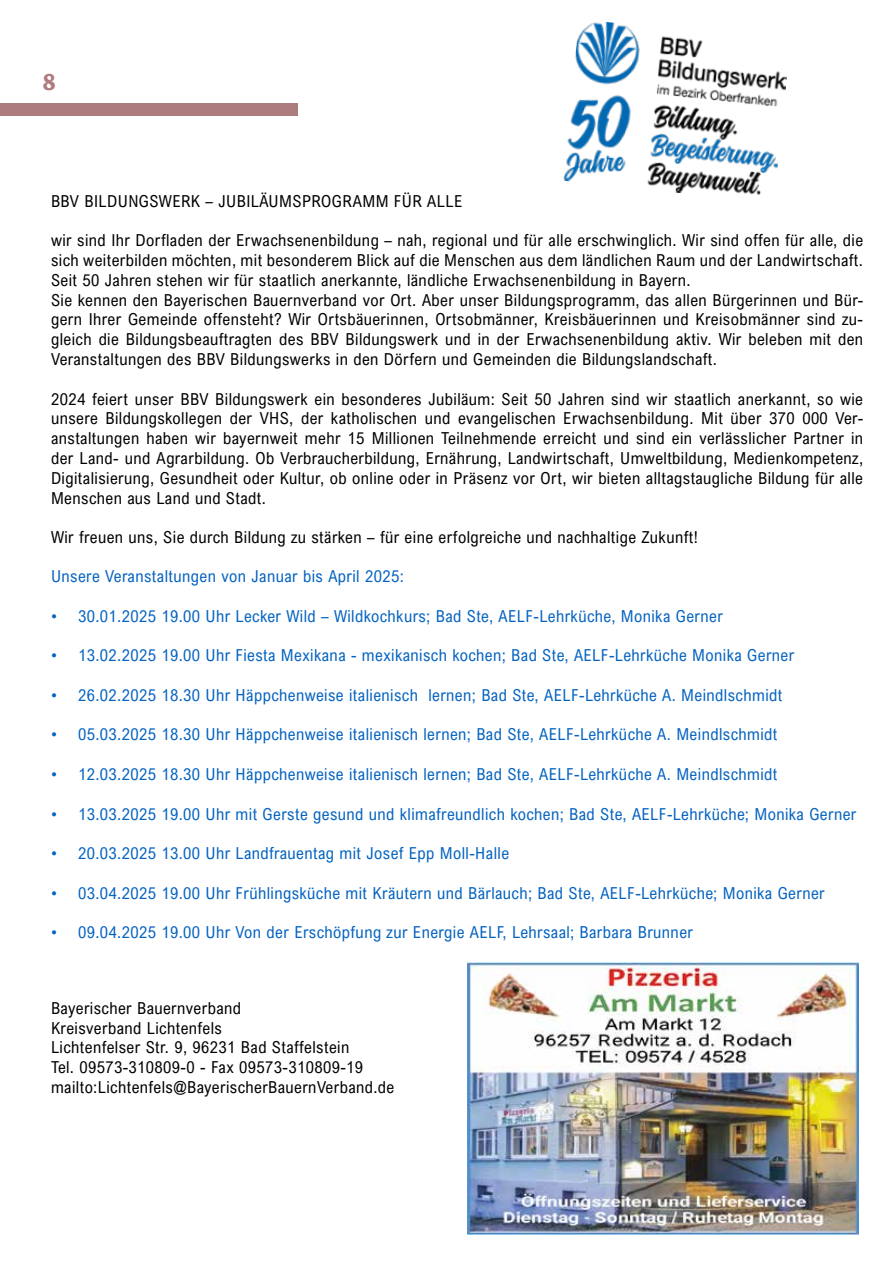
<style>
.page{position:relative;width:893px;height:1263px;background:#fff}
.page>*{position:absolute;margin:0;border:0;box-sizing:border-box;transform-origin:0 0}
.t1{font:700 27px "Cronos Pro";color:#ad7c7e}
.t2{font:16.5px/19.8px "Arial Nova Cond";letter-spacing:.025em;color:#000}
.t3{font:16.5px "Arial Nova Cond";letter-spacing:.025em;color:#0563c1}
.s1{font-family:"Arial Nova";font-weight:300}
</style>
<div class="page">
<div style="left:0;top:103px;width:298px;height:13px;background:#ad7c7e"></div>
<img style="left:468px;top:962px;width:391px;height:272px">
<img style="left:563px;top:22px;width:224px;height:173px">
<h1 class="t1" style="left:43px;top:66px;width:15px">8</h1>
<p class="t2" style="left:51px;top:191px;width:413px">BBV BILDUNGSWERK – JUBILÄUMSPROGRAMM FÜR ALLE</p>
<p class="t2" style="left:51px;top:230px;width:814px">wir sind Ihr Dorfladen der Erwachsenenbildung – nah, regional und für alle erschwinglich. Wir sind offen für alle, die sich weiterbilden möchten, mit besonderem Blick auf die Menschen aus dem ländlichen Raum und der Landwirtschaft.<br>Seit 50 Jahren stehen wir für staatlich anerkannte, ländliche Erwachsenenbildung in Bayern.<br>Sie kennen den Bayerischen Bauernverband vor Ort. Aber unser Bildungsprogramm, das allen Bürgerinnen und Bür&shy;gern Ihrer Gemeinde offensteht? Wir Ortsbäuerinnen, Ortsobmänner, Kreisbäuerinnen und Kreisobmänner sind zu&shy;gleich die Bildungsbeauftragten des BBV Bildungswerk und in der Erwachsenenbildung aktiv. Wir beleben mit den Veranstaltungen des BBV Bildungswerks in den Dörfern und Gemeinden die Bildungslandschaft.</p>
<p class="t2" style="left:51px;top:389px;width:814px;text-align:justify">2024 feiert unser BBV Bildungswerk ein besonderes Jubiläum: Seit 50 Jahren sind wir staatlich anerkannt, so wie unsere Bildungskollegen der VHS, der katholischen und evangelischen Erwachsenbildung. Mit über 370 000 Ver&shy;anstaltungen haben wir bayernweit mehr 15 Millionen Teilnehmende erreicht und sind ein verlässlicher Partner in der Land- und Agrarbildung. Ob Verbraucherbildung, Ernährung, Landwirtschaft, Umweltbildung, Medienkompetenz, Digitalisierung, Gesundheit oder Kultur, ob online oder in Präsenz vor Ort, wir bieten alltagstaugliche Bildung für alle Menschen aus Land und Stadt.</p>
<p class="t2" style="left:51px;top:527px;width:648px">Wir freuen uns, Sie durch Bildung zu stärken – für eine erfolgreiche und nachhaltige Zukunft!</p>
<p class="t3" style="left:51px;top:566px;width:354px">Unsere Veranstaltungen von Januar bis April 2025:</p>
<p class="t3" style="left:51px;top:605px;width:673px"><span class="s1">•</span> 30.01.2025 19.00 Uhr Lecker Wild – Wildkochkurs; Bad Ste, AELF-Lehrküche, Monika Gerner</p>
<p class="t3" style="left:51px;top:645px;width:745px"><span class="s1">•</span> 13.02.2025 19.00 Uhr Fiesta Mexikana - mexikanisch kochen; Bad Ste, AELF-Lehrküche Monika Gerner</p>
<p class="t3" style="left:51px;top:685px;width:733px"><span class="s1">•</span> 26.02.2025 18.30 Uhr Häppchenweise italienisch lernen; Bad Ste, AELF-Lehrküche A. Meindlschmidt</p>
<p class="t3" style="left:51px;top:724px;width:728px"><span class="s1">•</span> 05.03.2025 18.30 Uhr Häppchenweise italienisch lernen; Bad Ste, AELF-Lehrküche A. Meindlschmidt</p>
<p class="t3" style="left:51px;top:764px;width:728px"><span class="s1">•</span> 12.03.2025 18.30 Uhr Häppchenweise italienisch lernen; Bad Ste, AELF-Lehrküche A. Meindlschmidt</p>
<p class="t3" style="left:51px;top:803px;width:807px"><span class="s1">•</span> 13.03.2025 19.00 Uhr mit Gerste gesund und klimafreundlich kochen; Bad Ste, AELF-Lehrküche; Monika Gerner</p>
<p class="t3" style="left:51px;top:843px;width:460px"><span class="s1">•</span> 20.03.2025 13.00 Uhr Landfrauentag mit Josef Epp Moll-Halle</p>
<p class="t3" style="left:51px;top:883px;width:775px"><span class="s1">•</span> 03.04.2025 19.00 Uhr Frühlingsküche mit Kräutern und Bärlauch; Bad Ste, AELF-Lehrküche; Monika Gerner</p>
<p class="t3" style="left:51px;top:922px;width:643px"><span class="s1">•</span> 09.04.2025 19.00 Uhr Von der Erschöpfung zur Energie AELF, Lehrsaal; Barbara Brunner</p>
<p class="t2" style="left:51px;top:998px;width:345px">Bayerischer Bauernverband<br>Kreisverband Lichtenfels<br>Lichtenfelser Str. 9, 96231 Bad Staffelstein<br>Tel. 09573-310809-0 - Fax 09573-310809-19 mailto:Lichtenfels@BayerischerBauernVerband.de</p>
</div>
